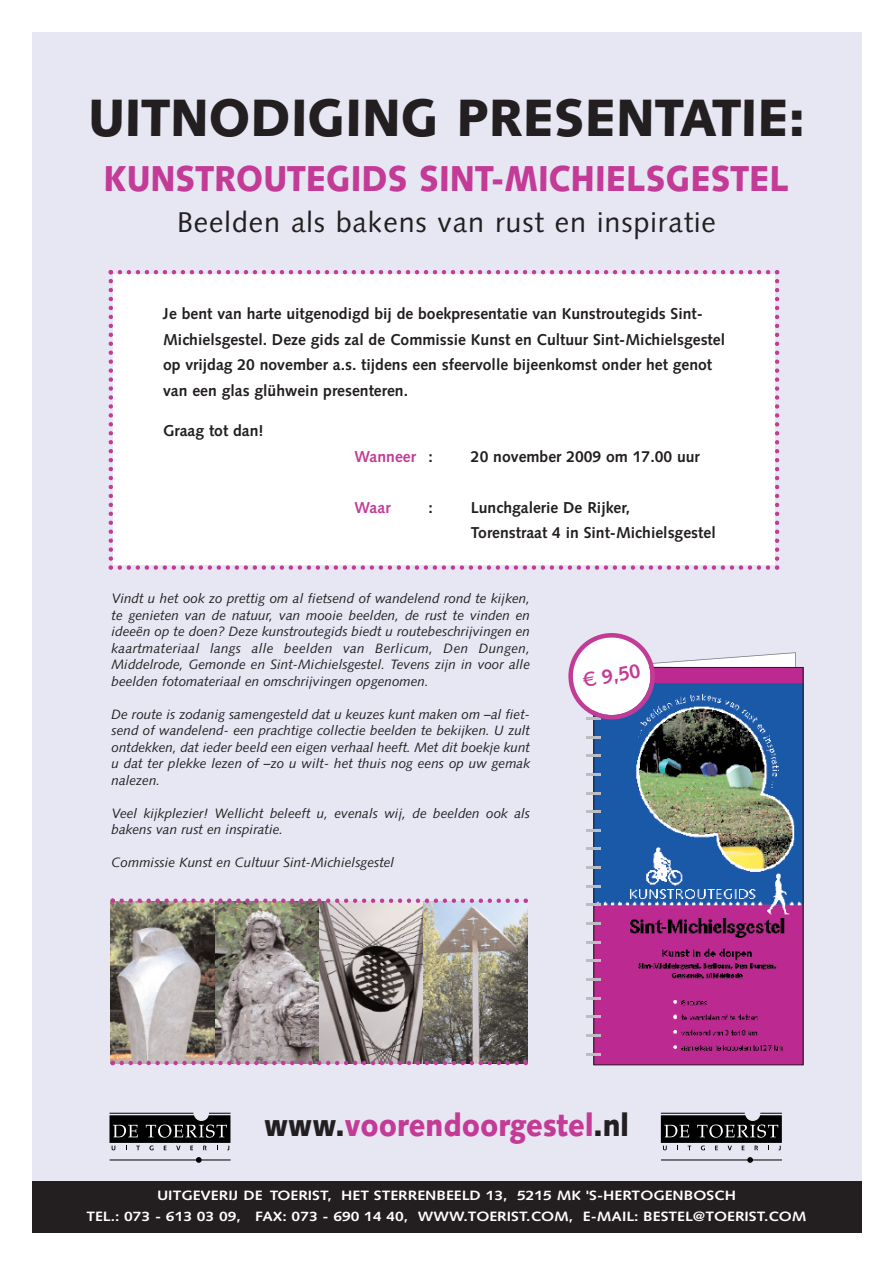
<style>
.page{position:relative;width:893px;height:1263px;background:#fff}
.page>*{position:absolute;margin:0;border:0;box-sizing:border-box;transform-origin:0 0}
.t1{font:900 52.5px "Syntax";color:#231f20;scale:.95 1}
.t2{font:900 36px "Syntax";color:#c33b96;scale:.9 1}
.t3{font:900 31.5px "Syntax";color:#c33b96;scale:.9 1}
.t4{font:28.5px "Syntax";letter-spacing:.035em;color:#231f20}
.t5{font:700 19.95px "Syntax";color:#c33b96}
.t6{font:700 15.75px/25.5px "Syntax";color:#231f20}
.t7{font:700 15.75px "Syntax";color:#c33b96}
.t8{font:italic 13.5px/16.5px "Syntax";color:#231f20;text-align:justify}
.t9{font:700 13.5px/21px "Syntax";color:#fff;text-align:center;scale:1.16 1}
.s1{color:#231f20}
.s2{font-family:"LT Euro Money";font-weight:400}
</style>
<div class="page">
<div style="left:32px;top:32px;width:829px;height:1165px;background:#e6e7f3"></div>
<img style="left:595px;top:669px;width:206px;height:394px">
<div style="left:593px;top:667px;width:210px;height:398px;border:1px solid #231f20"></div>
<hr style="left:110px;top:1160px;width:121px;height:1px;background:#000">
<svg style="left:196px;top:1157px;width:6px;height:6px"></svg>
<svg style="left:109px;top:1113px;width:122px;height:37px"></svg>
<hr style="left:661px;top:1160px;width:121px;height:1px;background:#000">
<svg style="left:747px;top:1157px;width:6px;height:6px"></svg>
<svg style="left:661px;top:1113px;width:121px;height:37px"></svg>
<div style="left:32px;top:1182px;width:829px;height:51px;background:#231f20"></div>
<svg style="left:586px;top:736px;width:14px;height:2px"></svg>
<hr style="left:586px;top:754px;width:14px;height:3px;background:#bcbdc0">
<hr style="left:586px;top:773px;width:14px;height:3px;background:#bcbdc0">
<hr style="left:586px;top:791px;width:14px;height:3px;background:#bcbdc0">
<hr style="left:586px;top:810px;width:14px;height:3px;background:#bcbdc0">
<hr style="left:586px;top:829px;width:14px;height:3px;background:#bcbdc0">
<hr style="left:586px;top:847px;width:14px;height:3px;background:#bcbdc0">
<hr style="left:586px;top:866px;width:14px;height:3px;background:#bcbdc0">
<hr style="left:586px;top:885px;width:14px;height:3px;background:#bcbdc0">
<hr style="left:586px;top:903px;width:14px;height:3px;background:#bcbdc0">
<hr style="left:586px;top:922px;width:14px;height:3px;background:#bcbdc0">
<svg style="left:586px;top:941px;width:14px;height:2px"></svg>
<hr style="left:586px;top:959px;width:14px;height:3px;background:#bcbdc0">
<hr style="left:586px;top:978px;width:14px;height:3px;background:#bcbdc0">
<svg style="left:586px;top:997px;width:14px;height:2px"></svg>
<hr style="left:586px;top:1015px;width:14px;height:3px;background:#bcbdc0">
<hr style="left:586px;top:1034px;width:14px;height:3px;background:#bcbdc0">
<svg style="left:586px;top:1053px;width:14px;height:2px"></svg>
<div style="left:109px;top:270px;width:670px;height:300px;background:#fff"></div>
<svg style="left:568px;top:633px;width:228px;height:90px"></svg>
<img style="left:110px;top:903px;width:418px;height:158px">
<svg style="left:110px;top:898px;width:418px;height:5px"></svg>
<svg style="left:110px;top:1061px;width:418px;height:4px;background:#b57aa1"></svg>
<h1 class="t1" style="left:88px;top:96px;width:756px">UITNODIGING PRESENTATIE:</h1>
<h2 class="t2" style="left:104px;top:164px;width:763px">KUNSTROUTEGIDS SINT-MICHIELSGESTEL</h2>
<h3 class="t4" style="left:177px;top:211px;width:540px">Beelden als bakens van rust en inspiratie</h3>
<p class="t6" style="left:163px;top:302px;width:564px">Je bent van harte uitgenodigd bij de boekpresentatie van Kunstroutegids Sint-Michielsgestel. Deze gids zal de Commissie Kunst en Cultuur Sint-Michielsgestel op vrijdag 20 november a.s. tijdens een sfeervolle bijeenkomst onder het genot van een glas glühwein presenteren.</p>
<p class="t6" style="left:163px;top:419px;width:102px">Graag tot dan!</p>
<p class="t7" style="left:354px;top:450px;width:80px">Wanneer <span class="s1">:</span></p>
<p class="t6" style="left:471px;top:445px;width:230px">20 november 2009 om 17.00 uur</p>
<p class="t7" style="left:354px;top:501px;width:38px">Waar</p>
<p class="t6" style="left:429px;top:496px;width:6px">:</p>
<p class="t6" style="left:471px;top:496px;width:246px">Lunchgalerie De Rijker,<br>Torenstraat 4 in Sint-Michielsgestel</p>
<p class="t8" style="left:112px;top:591px;width:420px">Vindt u het ook zo prettig om al fietsend of wandelend rond te kijken, te genieten van de natuur, van mooie beelden, de rust te vinden en ideeën op te doen? Deze kunstroutegids biedt u routebeschrijvingen en kaartmateriaal langs alle beelden van Berlicum, Den Dungen, Middelrode, Gemonde en Sint-Michielsgestel. Tevens zijn in voor alle beelden fotomateriaal en omschrijvingen opgenomen.</p>
<p class="t8" style="left:112px;top:707px;width:420px">De route is zodanig samengesteld dat u keuzes kunt maken om –al fiet&shy;send of wandelend- een prachtige collectie beelden te bekijken. U zult ontdekken, dat ieder beeld een eigen verhaal heeft. Met dit boekje kunt u dat ter plekke lezen of –zo u wilt- het thuis nog eens op uw gemak nalezen.</p>
<p class="t8" style="left:112px;top:806px;width:420px">Veel kijkplezier! Wellicht beleeft u, evenals wij, de beelden ook als bakens van rust en inspiratie.</p>
<p class="t8" style="left:112px;top:855px;width:284px">Commissie Kunst en Cultuur Sint-Michielsgestel</p>
<h3 class="t5" style="left:581px;top:673px;width:60px;rotate:-10deg"><span class="s2">d</span> 9,50</h3>
<h3 class="t3" style="left:264px;top:1113px;width:407px"><span class="s1">www.</span>voorendoorgestel<span class="s1">.nl</span></h3>
<p class="t9" style="left:86px;top:1186px;width:622px">UITGEVERIJ DE TOERIST, HET STERRENBEELD 13, 5215 MK 'S-HERTOGENBOSCH<br>TEL.: 073 - 613 03 09, FAX: 073 - 690 14 40, WWW.TOERIST.COM, E-MAIL: BESTEL@TOERIST.COM</p>
</div>
